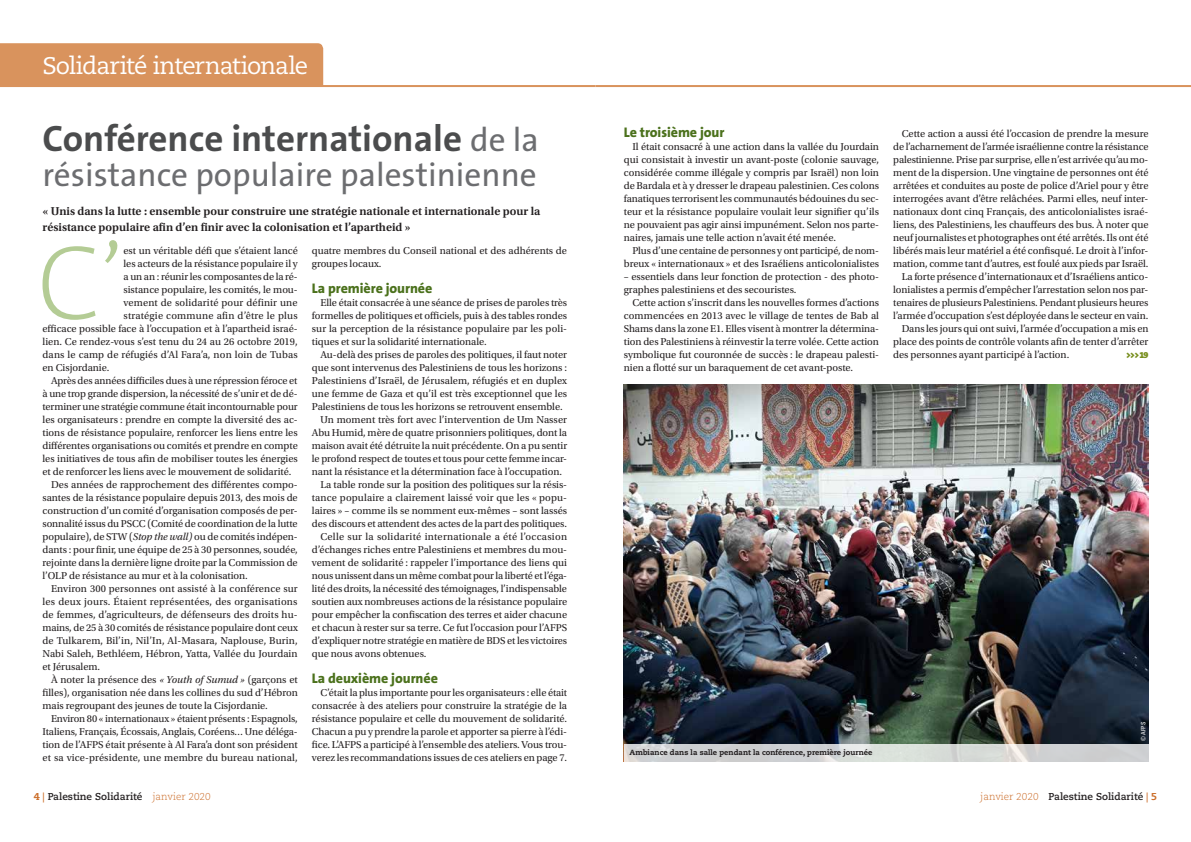
<style>
.page{position:relative;width:1191px;height:842px;background:#fff}
.page>*{position:absolute;margin:0;border:0;box-sizing:border-box;transform-origin:0 0}
.TEXTE_LETTRINE_6L{font:200 106.8px "The Sans OT2";color:#b4cc95}
.TITRE_GRAND{font:700 37px "The Sans OT7";color:#4b4c4d}
.TITRE_GRAND-2{font:33.3px "The Sans OT5 Plain";color:#6c6d70}
.TETIERE_G{font:24px "Caecilia LT Std";letter-spacing:-.04em;color:#fff}
.INTER{font:800 14px "The Sans OT8";letter-spacing:-.005em;color:#4b711c}
.CHAPO{font:600 12px/16px "Utopia Std";color:#231f20}
.TEXTE_COURANT{font:10.5px/13px "Utopia Std";letter-spacing:-.005em;color:#231f20;text-align:justify}
.TEXTE_LETTRINE_6L-2{font:10.5px "Utopia Std";letter-spacing:-.005em;color:#231f20}
.TEXTE_LETTRINE_6L-3{font:10.5px "Utopia Std";letter-spacing:.015em;color:#231f20}
.TEXTE_LETTRINE_6L-4{font:10.5px "Utopia Std";letter-spacing:.02em;color:#231f20}
.t1{font:700 10px "Caecilia LT Std";color:#231f20}
.TOURNE{font:900 9px "The Sans OT9";color:#778e1d}
.LEGENDE{font:800 7.5px "Caecilia LT Std";color:#231f20}
.t2{font:condensed 6px "Univers LT Std";color:#fff}
.s1{font-family:"The Sans OT5 Plain";font-weight:400;font-size:33.3px;color:#6c6d70}
.s2{font-style:italic}
.s3{font-weight:800;color:#cc6f2c}
.s4{color:#cc6f2c}
.s5{font-weight:300;color:#cc6f2c}
</style>
<div class="page">
<img style="left:624px;top:384px;width:524px;height:360px">
<svg style="left:624px;top:744px;width:524px;height:17px;fill:#cfd1d3"></svg>
<hr style="left:0;top:85px;width:595px;height:2px;background:#d9935d">
<hr style="left:595px;top:85px;width:596px;height:2px;background:#d9935d">
<div style="left:0;top:43px;width:323px;height:42px;background:#d9935d"></div>
<p class="TETIERE_G" style="left:43px;top:51px;width:267px">Solidarité internationale</p>
<p class="TITRE_GRAND" style="left:43px;top:115px;width:498px">Conférence internationale <span class="s1">de la</span></p>
<p class="TITRE_GRAND-2" style="left:43px;top:154px;width:496px">résistance populaire palestinienne</p>
<p class="CHAPO" style="left:43px;top:203px;width:499px">« Unis dans la lutte : ensemble pour construire une stratégie nationale et internationale pour la résistance populaire afin d’en finir avec la colonisation et l’apartheid »</p>
<p class="TEXTE_LETTRINE_6L" style="left:37px;top:214px;width:89px">C’</p>
<p class="TEXTE_LETTRINE_6L-2" style="left:123px;top:245px;width:176px">est un véritable défi que s’étaient lancé</p>
<p class="TEXTE_COURANT" style="left:312px;top:244px;width:257px">quatre membres du Conseil national et des adhérents de groupes locaux.</p>
<p class="INTER" style="left:312px;top:279px;width:122px">La première journée</p>
<p class="TEXTE_COURANT" style="left:312px;top:296px;width:257px;text-indent:9px">Elle était consacrée à une séance de prises de paroles très formelles de politiques et officiels, puis à des tables rondes sur la perception de la résistance populaire par les poli&shy;tiques et sur la solidarité internationale.</p>
<p class="TEXTE_COURANT" style="left:312px;top:348px;width:257px;text-indent:9px">Au-delà des prises de paroles des politiques, il faut noter que sont intervenus des Palestiniens de tous les horizons :<br>Palestiniens d’Israël, de Jérusalem, réfugiés et en duplex une femme de Gaza et qu’il est très exceptionnel que les Palestiniens de tous les horizons se retrouvent ensemble.</p>
<p class="TEXTE_COURANT" style="left:312px;top:413px;width:257px;text-indent:9px">Un moment très fort avec l’intervention de Um Nasser Abu Humid, mère de quatre prisonniers politiques, dont la maison avait été détruite la nuit précédente. On a pu sentir le profond respect de toutes et tous pour cette femme incar&shy;nant la résistance et la détermination face à l’occupation.</p>
<p class="TEXTE_COURANT" style="left:312px;top:478px;width:257px;text-indent:9px">La table ronde sur la position des politiques sur la résis&shy;tance populaire a clairement laissé voir que les « popu&shy;laires » – comme ils se nomment eux-mêmes – sont lassés des discours et attendent des actes de la part des politiques.</p>
<p class="TEXTE_COURANT" style="left:312px;top:530px;width:257px;text-indent:9px">Celle sur la solidarité internationale a été l’occasion d’échanges riches entre Palestiniens et membres du mou&shy;vement de solidarité : rappeler l’importance des liens qui nous unissent dans un même combat pour la liberté et l’éga&shy;lité des droits, la nécessité des témoignages, l’indispensable soutien aux nombreuses actions de la résistance populaire pour empêcher la confiscation des terres et aider chacune et chacun à rester sur sa terre. Ce fut l’occasion pour l’AFPS d’expliquer notre stratégie en matière de BDS et les victoires que nous avons obtenues.</p>
<p class="INTER" style="left:312px;top:669px;width:128px">La deuxième journée</p>
<p class="TEXTE_COURANT" style="left:312px;top:686px;width:257px;text-indent:9px">C’était la plus importante pour les organisateurs : elle était consacrée à des ateliers pour construire la stratégie de la résistance populaire et celle du mouvement de solidarité.<br>Chacun a pu y prendre la parole et apporter sa pierre à l’édi&shy;fice. L’AFPS a participé à l’ensemble des ateliers. Vous trou&shy;verez les recommandations issues de ces ateliers en page 7.</p>
<p class="TEXTE_LETTRINE_6L-2" style="left:123px;top:258px;width:176px">les acteurs de la résistance populaire il y</p>
<p class="TEXTE_LETTRINE_6L-2" style="left:123px;top:271px;width:176px">a un an : réunir les composantes de la ré-</p>
<p class="TEXTE_LETTRINE_6L-2" style="left:123px;top:284px;width:176px">sistance populaire, les comités, le mou-</p>
<p class="TEXTE_LETTRINE_6L-3" style="left:123px;top:297px;width:176px">vement de solidarité pour définir une</p>
<p class="TEXTE_LETTRINE_6L-4" style="left:123px;top:310px;width:176px">stratégie commune afin d’être le plus</p>
<p class="TEXTE_LETTRINE_6L-2" style="left:43px;top:323px;width:257px">efficace possible face à l’occupation et à l’apartheid israé-</p>
<p class="TEXTE_LETTRINE_6L-2" style="left:43px;top:336px;width:257px">lien. Ce rendez-vous s’est tenu du 24 au 26 octobre 2019,</p>
<p class="TEXTE_LETTRINE_6L-3" style="left:43px;top:349px;width:257px">dans le camp de réfugiés d’Al Fara’a, non loin de Tubas</p>
<p class="TEXTE_LETTRINE_6L-2" style="left:43px;top:362px;width:68px">en Cisjordanie.</p>
<p class="TEXTE_COURANT" style="left:43px;top:374px;width:257px;text-indent:9px">Après des années difficiles dues à une répression féroce et à une trop grande dispersion, la nécessité de s’unir et de dé&shy;terminer une stratégie commune était incontournable pour les organisateurs : prendre en compte la diversité des ac&shy;tions de résistance populaire, renforcer les liens entre les différentes organisations ou comités et prendre en compte les initiatives de tous afin de mobiliser toutes les énergies et de renforcer les liens avec le mouvement de solidarité.</p>
<p class="TEXTE_COURANT" style="left:43px;top:478px;width:257px;text-indent:9px">Des années de rapprochement des différentes compo&shy;santes de la résistance populaire depuis 2013, des mois de construction d’un comité d’organisation composés de per&shy;sonnalité issus du PSCC (Comité de coordination de la lutte populaire), de STW (<span class="s2">Stop the wall)</span> ou de comités indépen&shy;dants : pour finir, une équipe de 25 à 30 personnes, soudée, rejointe dans la dernière ligne droite par la Commission de l’OLP de résistance au mur et à la colonisation.</p>
<p class="TEXTE_COURANT" style="left:43px;top:582px;width:257px;text-indent:9px">Environ 300 personnes ont assisté à la conférence sur les deux jours. Étaient représentées, des organisations de femmes, d’agriculteurs, de défenseurs des droits hu&shy;mains, de 25 à 30 comités de résistance populaire dont ceux de Tulkarem, Bil’in, Nil’In, Al-Masara, Naplouse, Burin, Nabi Saleh, Bethléem, Hébron, Yatta, Vallée du Jourdain et Jérusalem.</p>
<p class="TEXTE_COURANT" style="left:43px;top:673px;width:257px;text-indent:9px">À noter la présence des <span class="s2">« Youth of Sumud »</span> (garçons et filles), organisation née dans les collines du sud d’Hébron mais regroupant des jeunes de toute la Cisjordanie.</p>
<p class="TEXTE_COURANT" style="left:43px;top:712px;width:257px;text-indent:9px">Environ 80 « internationaux » étaient présents : Espagnols, Italiens, Français, Écossais, Anglais, Coréens… Une déléga&shy;tion de l’AFPS était présente à Al Fara’a dont son président et sa vice-présidente, une membre du bureau national,</p>
<p class="INTER" style="left:624px;top:123px;width:102px">Le troisième jour</p>
<p class="TEXTE_COURANT" style="left:624px;top:140px;width:257px;text-indent:9px">Il était consacré à une action dans la vallée du Jourdain qui consistait à investir un avant-poste (colonie sauvage, considérée comme illégale y compris par Israël) non loin de Bardala et à y dresser le drapeau palestinien. Ces colons fanatiques terrorisent les communautés bédouines du sec&shy;teur et la résistance populaire voulait leur signifier qu’ils ne pouvaient pas agir ainsi impunément. Selon nos parte&shy;naires, jamais une telle action n’avait été menée.</p>
<p class="TEXTE_COURANT" style="left:624px;top:244px;width:257px;text-align:right">Plus d’une centaine de personnes y ont participé, de nom&shy;breux « internationaux » et des Israéliens anticolonialistes</p>
<p class="TEXTE_COURANT" style="left:624px;top:270px;width:257px">– essentiels dans leur fonction de protection - des photo&shy;graphes palestiniens et des secouristes.</p>
<p class="TEXTE_COURANT" style="left:624px;top:296px;width:257px;text-indent:9px">Cette action s’inscrit dans les nouvelles formes d’actions commencées en 2013 avec le village de tentes de Bab al Shams dans la zone E1. Elles visent à montrer la détermina&shy;tion des Palestiniens à réinvestir la terre volée. Cette action symbolique fut couronnée de succès : le drapeau palesti&shy;nien a flotté sur un baraquement de cet avant-poste.</p>
<p class="TEXTE_COURANT" style="left:893px;top:127px;width:257px;text-indent:9px">Cette action a aussi été l’occasion de prendre la mesure de l’acharnement de l’armée israélienne contre la résistance palestinienne. Prise par surprise, elle n’est arrivée qu’au mo&shy;ment de la dispersion. Une vingtaine de personnes ont été arrêtées et conduites au poste de police d’Ariel pour y être interrogées avant d’être relâchées. Parmi elles, neuf inter&shy;nationaux dont cinq Français, des anticolonialistes israé&shy;liens, des Palestiniens, les chauffeurs des bus. À noter que neuf journalistes et photographes ont été arrêtés. Ils ont été libérés mais leur matériel a été confisqué. Le droit à l’infor&shy;mation, comme tant d’autres, est foulé aux pieds par Israël.</p>
<p class="TEXTE_COURANT" style="left:893px;top:270px;width:257px;text-indent:9px">La forte présence d’internationaux et d’Israéliens antico&shy;lonialistes a permis d’empêcher l’arrestation selon nos par&shy;tenaires de plusieurs Palestiniens. Pendant plusieurs heures l’armée d’occupation s’est déployée dans le secteur en vain.</p>
<p class="TEXTE_COURANT" style="left:893px;top:322px;width:257px;text-indent:9px">Dans les jours qui ont suivi, l’armée d’occupation a mis en place des points de contrôle volants afin de tenter d’arrêter des personnes ayant participé à l’action.</p>
<p class="TOURNE" style="left:1126px;top:349px;width:24px">&gt;&gt;&gt; 19</p>
<p class="LEGENDE" style="left:629px;top:748px;width:244px">Ambiance dans la salle pendant la conférence, première journée</p>
<p class="t2" style="left:1139px;top:741px;width:21px;rotate:-90deg">© AFPS</p>
<p class="t1" style="left:34px;top:791px;width:178px"><span class="s3">4</span> <span class="s4">|</span> Palestine Solidarité <span class="s5">janvier 2020</span></p>
<p class="t1" style="left:980px;top:791px;width:178px"><span class="s5">janvier 2020</span> Palestine Solidarité <span class="s4">|</span> <span class="s3">5</span></p>
</div>
